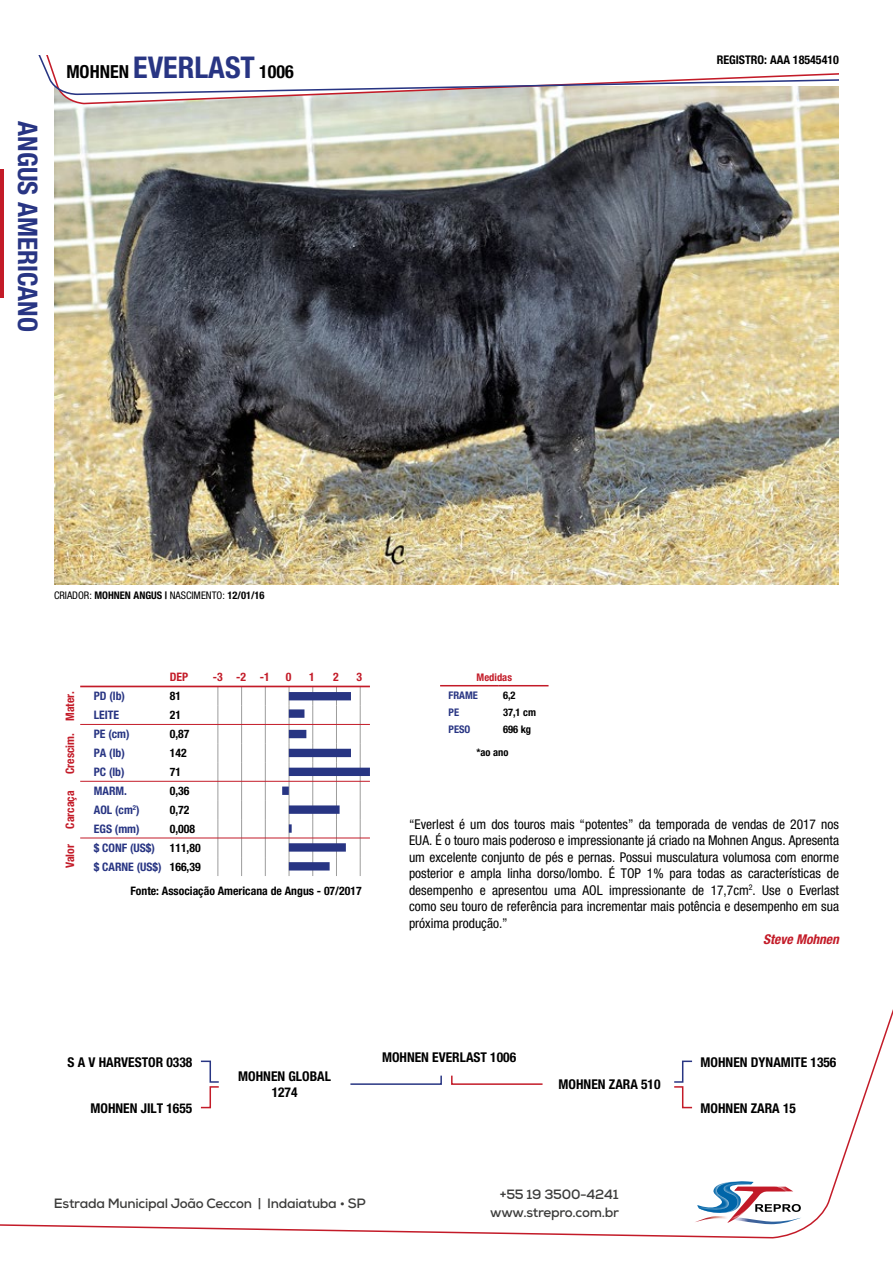
<style>
.page{position:relative;width:893px;height:1263px;background:#fff}
.page>*{position:absolute;margin:0;border:0;box-sizing:border-box;transform-origin:0 0}
.t1{font:700 condensed 27px "Helvetica Neue";color:#283583}
.t2{font:700 condensed 18px "Helvetica Neue";color:#000}
.t3{font:condensed 13.5px/16.5px "Helvetica Neue";color:#000;text-align:justify}
.t4{font:700 condensed 13.5px/16.2px "Helvetica Neue";color:#000;text-align:center}
.t5{font:700 13.5px/18px "Nexa";letter-spacing:-.02em;color:#3c3c3b;text-align:right}
.t6{font:italic 700 condensed 13.5px "Helvetica Neue";color:#c31b28}
.t7{font:700 condensed 12px "Helvetica Neue";color:#000}
.t8{font:700 condensed 11.7px/19px "Helvetica Neue";color:#000;text-align:right}
.t9{font:700 condensed 11.7px "Helvetica Neue";color:#283583}
.t10{font:700 condensed 11.7px "Helvetica Neue";color:#c31b28}
.t11{font:700 condensed 10.5px/22.8px "Helvetica Neue";color:#000}
.t12{font:700 condensed 10.5px "Helvetica Neue";color:#283583}
.t13{font:700 condensed 10.5px "Helvetica Neue";color:#c31b28}
.s1{font-size:30px;color:#283583}
.s2{font-weight:400}
.s3{color:#283583}
</style>
<div class="page">
<hr style="left:0;top:169px;width:4px;height:129px;background:#c31b28">
<svg style="left:0;top:1009px;width:893px;height:230px"></svg>
<img style="left:694px;top:1177px;width:64px;height:1px">
<svg style="left:694px;top:1178px;width:109px;height:46px"></svg>
<img style="left:54px;top:105px;width:785px;height:479px">
<svg style="left:39px;top:56px;width:800px;height:49px"></svg>
<hr style="left:440px;top:685px;width:59px;height:1px;background:#c31b28">
<hr style="left:499px;top:685px;width:50px;height:1px;background:#c31b28">
<svg style="left:218px;top:687px;width:1px;height:189px"></svg>
<svg style="left:241px;top:687px;width:1px;height:189px"></svg>
<svg style="left:265px;top:687px;width:1px;height:189px"></svg>
<svg style="left:312px;top:687px;width:1px;height:189px"></svg>
<svg style="left:336px;top:687px;width:1px;height:189px"></svg>
<svg style="left:360px;top:687px;width:1px;height:189px"></svg>
<hr style="left:80px;top:724px;width:290px;height:1px;background:#c31b28">
<hr style="left:80px;top:781px;width:290px;height:1px;background:#c31b28">
<hr style="left:80px;top:686px;width:290px;height:1px;background:#c31b28">
<hr style="left:80px;top:837px;width:290px;height:1px;background:#c31b28">
<div style="left:289px;top:692px;width:62px;height:8px;background:#283583"></div>
<div style="left:289px;top:709px;width:15px;height:9px;background:#283583"></div>
<div style="left:289px;top:730px;width:17px;height:8px;background:#283583"></div>
<div style="left:289px;top:749px;width:62px;height:8px;background:#283583"></div>
<div style="left:289px;top:768px;width:81px;height:8px;background:#283583"></div>
<svg style="left:289px;top:687px;width:3px;height:189px"></svg>
<div style="left:289px;top:843px;width:57px;height:9px;background:#283583"></div>
<div style="left:289px;top:862px;width:41px;height:8px;background:#283583"></div>
<div style="left:282px;top:786px;width:7px;height:9px;background:#283583"></div>
<div style="left:289px;top:805px;width:51px;height:9px;background:#283583"></div>
<svg style="left:199px;top:1060px;width:21px;height:49px"></svg>
<svg style="left:349px;top:1074px;width:94px;height:11px"></svg>
<svg style="left:450px;top:1074px;width:94px;height:11px"></svg>
<svg style="left:673px;top:1060px;width:21px;height:49px"></svg>
<h1 class="t1" style="left:44px;top:121px;width:212px;rotate:90deg">ANGUS AMERICANO</h1>
<h2 class="t2" style="left:66px;top:61px;width:229px">MOHNEN <span class="s1">EVERLAST</span> 1006</h2>
<p class="t7" style="left:717px;top:52px;width:124px">REGISTRO: AAA 18545410</p>
<p class="t11" style="left:54px;top:584px;width:212px"><span class="s2">CRIADOR:</span> MOHNEN ANGUS | <span class="s2">NASCIMENTO:</span> 12/01/16</p>
<p class="t10" style="left:63px;top:721px;width:31px;rotate:-90deg">Mater.</p>
<p class="t10" style="left:63px;top:774px;width:42px;rotate:-90deg">Crescim.</p>
<p class="t10" style="left:63px;top:829px;width:39px;rotate:-90deg">Carcaça</p>
<p class="t10" style="left:63px;top:868px;width:26px;rotate:-90deg">Valor</p>
<p class="t10" style="left:170px;top:670px;width:20px">DEP</p>
<p class="t9" style="left:94px;top:689px;width:33px">PD (lb)</p>
<p class="t8" style="left:170px;top:687px;width:13px">81</p>
<p class="t9" style="left:94px;top:708px;width:27px">LEITE</p>
<p class="t8" style="left:170px;top:705px;width:13px">21</p>
<p class="t9" style="left:94px;top:727px;width:37px">PE (cm)</p>
<p class="t8" style="left:170px;top:724px;width:21px">0,87</p>
<p class="t9" style="left:94px;top:746px;width:33px">PA (lb)</p>
<p class="t8" style="left:170px;top:743px;width:18px">142</p>
<p class="t9" style="left:94px;top:765px;width:32px">PC (lb)</p>
<p class="t8" style="left:170px;top:762px;width:13px">71</p>
<p class="t9" style="left:94px;top:784px;width:35px">MARM.</p>
<p class="t8" style="left:170px;top:781px;width:21px">0,36</p>
<p class="t9" style="left:94px;top:803px;width:47px">AOL (cm<sup>2</sup>)</p>
<p class="t8" style="left:170px;top:800px;width:21px">0,72</p>
<p class="t9" style="left:94px;top:822px;width:47px">EGS (mm)</p>
<p class="t8" style="left:170px;top:819px;width:27px">0,008</p>
<p class="t9" style="left:94px;top:841px;width:63px">$ CONF (US$)</p>
<p class="t8" style="left:94px;top:838px;width:108px">111,80<br><span class="s3">$ CARNE (US$)</span> 166,39</p>
<p class="t10" style="left:213px;top:670px;width:11px">-3</p>
<p class="t10" style="left:236px;top:670px;width:35px">-2 -1</p>
<p class="t10" style="left:286px;top:670px;width:7px">0</p>
<p class="t10" style="left:309px;top:670px;width:7px">1</p>
<p class="t10" style="left:333px;top:670px;width:7px">2</p>
<p class="t10" style="left:356px;top:670px;width:7px">3</p>
<p class="t8" style="left:130px;top:881px;width:233px">Fonte: Associação Americana de Angus - 07/2017</p>
<p class="t13" style="left:477px;top:671px;width:37px">Medidas</p>
<p class="t12" style="left:449px;top:689px;width:31px">FRAME</p>
<p class="t11" style="left:503px;top:684px;width:14px">6,2</p>
<p class="t12" style="left:449px;top:706px;width:12px">PE</p>
<p class="t11" style="left:503px;top:701px;width:34px">37,1 cm</p>
<p class="t12" style="left:449px;top:723px;width:23px">PESO</p>
<p class="t11" style="left:476px;top:718px;width:56px;text-indent:27px">696 kg *ao ano</p>
<p class="t3" style="left:409px;top:816px;width:431px">“Everlest é um dos touros mais “potentes” da temporada de vendas de 2017 nos EUA. É o touro mais poderoso e impressionante já criado na Mohnen Angus. Apresenta um excelente conjunto de pés e pernas. Possui musculatura volumosa com enorme posterior e ampla linha dorso/lombo. É TOP 1% para todas as características de desempenho e apresentou uma AOL impressionante de 17,7cm<sup>2</sup>. Use o Everlast como seu touro de referência para incrementar mais potência e desempenho em sua próxima produção.”</p>
<p class="t6" style="left:763px;top:931px;width:77px">Steve Mohnen</p>
<p class="t4" style="left:67px;top:1054px;width:126px">S A V HARVESTOR 0338</p>
<p class="t4" style="left:91px;top:1100px;width:103px">MOHNEN JILT 1655</p>
<p class="t4" style="left:382px;top:1049px;width:136px">MOHNEN EVERLAST 1006</p>
<p class="t4" style="left:238px;top:1068px;width:94px">MOHNEN GLOBAL<br>1274</p>
<p class="t4" style="left:559px;top:1076px;width:103px">MOHNEN ZARA 510</p>
<p class="t5" style="left:54px;top:1194px;width:313px">Estrada Municipal João Ceccon | Indaiatuba • SP</p>
<p class="t5" style="left:490px;top:1185px;width:130px">+55 19 3500-4241 www.strepro.com.br</p>
<p class="t4" style="left:701px;top:1054px;width:137px">MOHNEN DYNAMITE 1356</p>
<p class="t4" style="left:701px;top:1100px;width:97px">MOHNEN ZARA 15</p>
</div>
